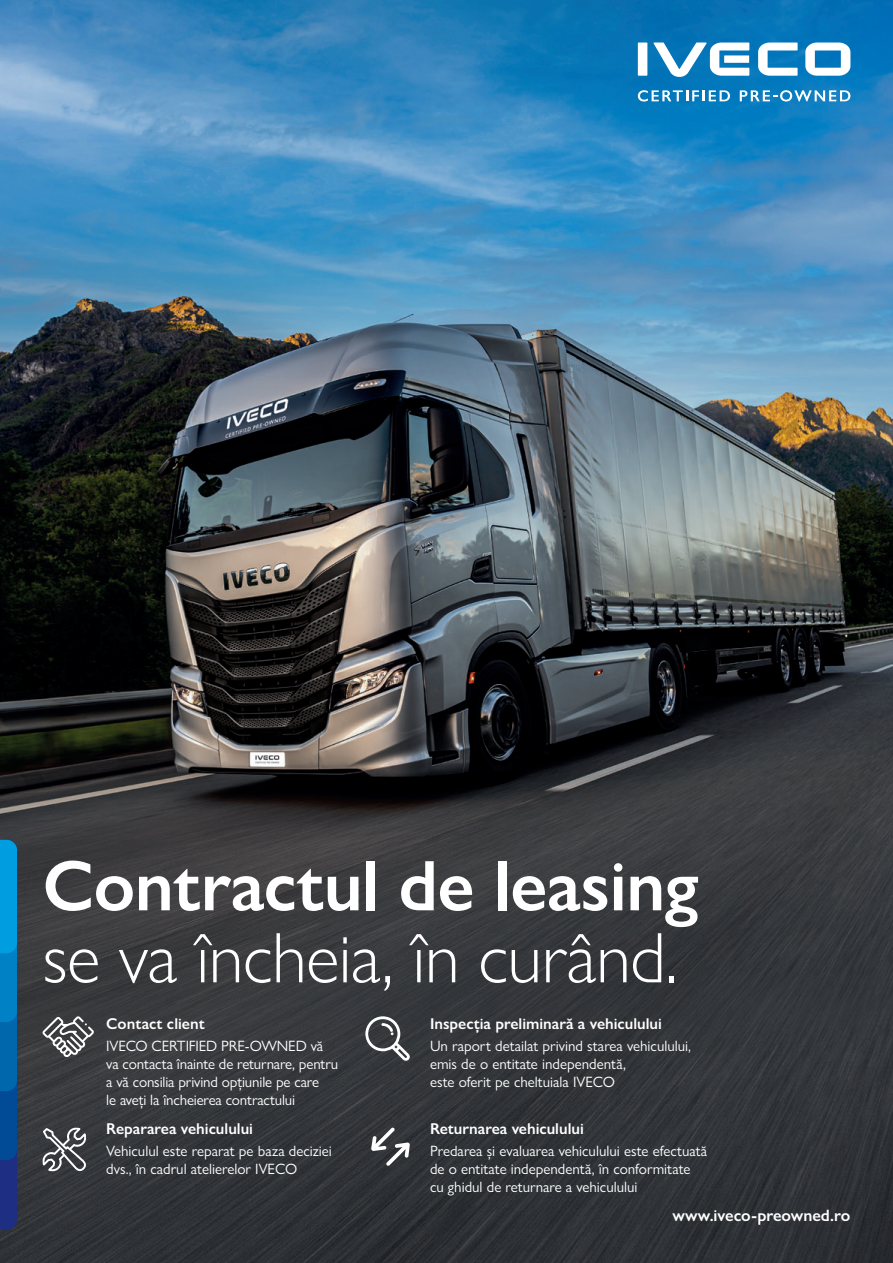
<style>
.page{position:relative;width:893px;height:1263px;background:#fff}
.page>*{position:absolute;margin:0;border:0;box-sizing:border-box;transform-origin:0 0}
.t1{font:300 72px "Gill Sans Nova";letter-spacing:-.01em;color:#fff}
.t2{font:600 72px "Gill Sans Nova";letter-spacing:-.01em;color:#fff}
.t3{font:600 16.5px "Gill Sans Nova";color:#fff}
.t4{font:600 15.75px "Gill Sans Nova";color:#fff}
.t5{font:15px/18px "Gill Sans Nova";color:#fff}
</style>
<div class="page">
<img style="left:0;top:0;width:893px;height:1263px">
<svg style="left:365px;top:1016px;width:45px;height:45px"></svg>
<svg style="left:42px;top:1016px;width:52px;height:41px"></svg>
<svg style="left:805px;top:43px;width:45px;height:33px"></svg>
<svg style="left:758px;top:43px;width:40px;height:33px"></svg>
<svg style="left:653px;top:43px;width:96px;height:34px"></svg>
<div style="left:638px;top:43px;width:9px;height:33px;background:#fff"></div>
<svg style="left:638px;top:90px;width:92px;height:12px"></svg>
<svg style="left:740px;top:90px;width:110px;height:12px"></svg>
<svg style="left:371px;top:1127px;width:39px;height:39px"></svg>
<svg style="left:41px;top:1126px;width:47px;height:45px;background:#67696c"></svg>
<svg style="left:0;top:840px;width:17px;height:390px;background:#056bb3"></svg>
<h1 class="t2" style="left:43px;top:841px;width:657px">Contractul de leasing</h1>
<h1 class="t1" style="left:43px;top:914px;width:636px">se va încheia, în curând.</h1>
<p class="t4" style="left:106px;top:1014px;width:100px">Contact client</p>
<p class="t5" style="left:106px;top:1037px;width:233px">IVECO CERTIFIED PRE-OWNED vă va contacta înainte de returnare, pentru a vă consilia privind opțiunile pe care<br>le aveți la încheierea contractului</p>
<p class="t4" style="left:106px;top:1119px;width:148px">Repararea vehiculului</p>
<p class="t5" style="left:106px;top:1142px;width:227px">Vehiculul este reparat pe baza deciziei dvs., în cadrul atelierelor IVECO</p>
<p class="t4" style="left:430px;top:1014px;width:233px">Inspecția preliminară a vehiculului</p>
<p class="t5" style="left:430px;top:1037px;width:263px">Un raport detailat privind starea vehiculului, emis de o entitate independentă,<br>este oferit pe cheltuiala IVECO</p>
<p class="t4" style="left:430px;top:1119px;width:155px">Returnarea vehiculului</p>
<p class="t5" style="left:430px;top:1142px;width:279px">Predarea și evaluarea vehiculului este efectuată de o entitate independentă, în conformitate cu ghidul de returnare a vehiculului</p>
<p class="t3" style="left:672px;top:1205px;width:180px">www.iveco-preowned.ro</p>
</div>
